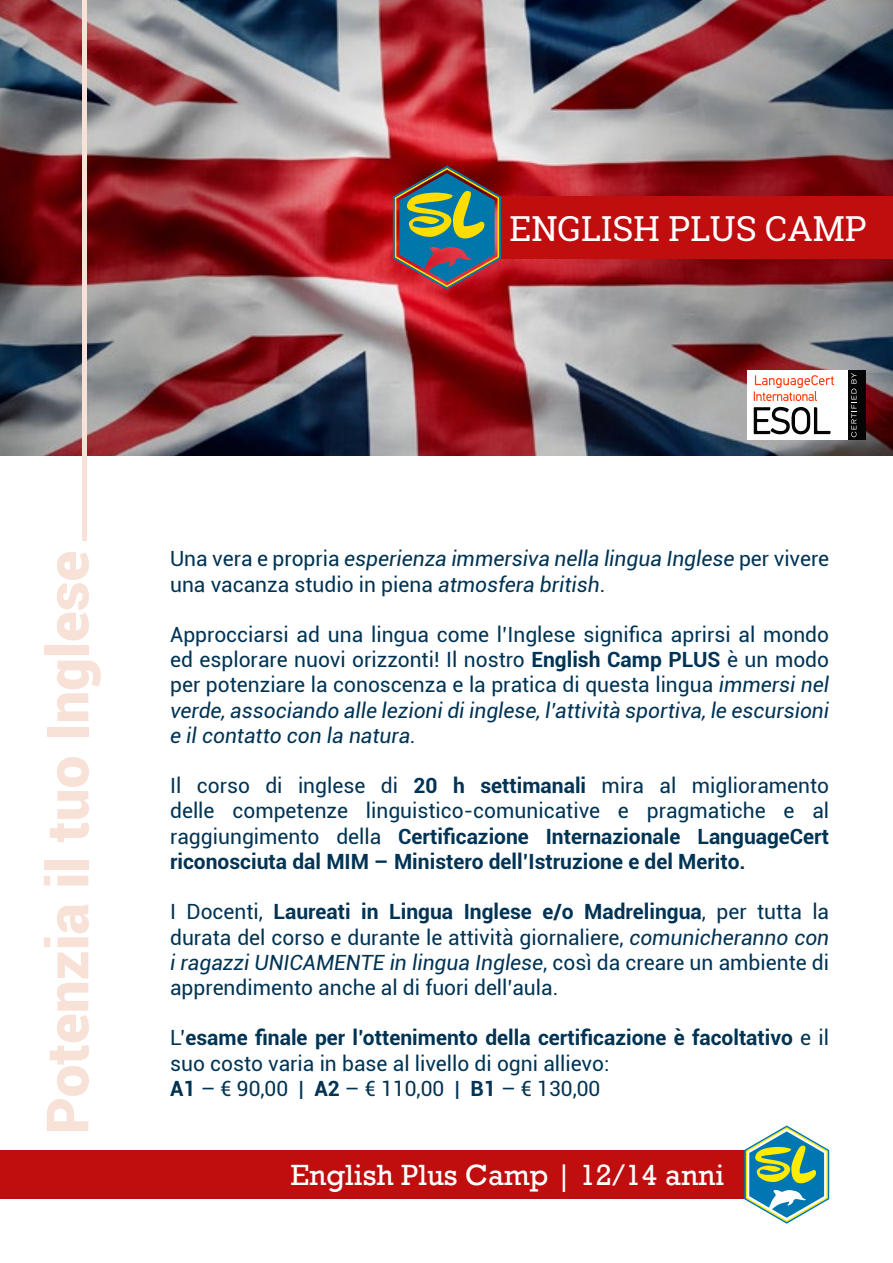
<style>
.page{position:relative;width:893px;height:1263px;background:#fff}
.page>*{position:absolute;margin:0;border:0;box-sizing:border-box;transform-origin:0 0}
.t1{font:900 58.5px "Roboto";color:#f8e1d7}
.t2{font:34.5px "Roboto Slab";color:#fff}
.t3{font:30px "Rockwell";color:#fff}
.t4{font:21px/25.2px "Roboto";color:#003354;text-align:justify}
.t5{font:italic 21px/25.2px "Roboto";color:#003354}
.s1{font-style:normal}
.s2{font-weight:700}
.s3{font-style:italic}
</style>
<div class="page">
<img style="left:0;top:0;width:893px;height:455px">
<div style="left:0;top:1150px;width:747px;height:49px;background:#c00d0e"></div>
<svg style="left:744px;top:1125px;width:85px;height:99px"></svg>
<hr style="left:83px;top:0;width:4px;height:541px;background:#f8e1d7">
<div style="left:499px;top:197px;width:394px;height:62px;background:#c00d0e"></div>
<svg style="left:393px;top:166px;width:108px;height:123px;background:#6d6558"></svg>
<div style="left:747px;top:370px;width:102px;height:69px;background:#fff"></div>
<div style="left:848px;top:370px;width:18px;height:69px;background:#050505"></div>
<svg style="left:754px;top:375px;width:80px;height:60px"></svg>
<svg style="left:851px;top:373px;width:5px;height:64px"></svg>
<h2 class="t2" style="left:509px;top:205px;width:359px">ENGLISH PLUS CAMP</h2>
<h1 class="t1" style="left:26px;top:1134px;width:585px;rotate:-90deg">Potenzia il tuo Inglese</h1>
<p class="t5" style="left:170px;top:546px;width:661px"><span class="s1">Una vera e propria</span> esperienza immersiva nella lingua Inglese <span class="s1">per vivere una vacanza studio in piena</span> atmosfera british<span class="s1">.</span></p>
<p class="t4" style="left:170px;top:621px;width:661px">Approcciarsi ad una lingua come l’Inglese significa aprirsi al mondo ed esplorare nuovi orizzonti! Il nostro <span class="s2">English Camp PLUS</span> è un modo per potenziare la conoscenza e la pratica di questa lingua <span class="s3">immersi nel verde, associando alle lezioni di inglese, l’attività sportiva, le escursioni e il contatto con la natura.</span></p>
<p class="t4" style="left:170px;top:772px;width:661px">Il corso di inglese di <span class="s2">20 h settimanali</span> mira al miglioramento delle competenze linguistico-comunicative e pragmatiche e al raggiungimento della <span class="s2">Certificazione Internazionale LanguageCert riconosciuta dal MIM – Ministero dell’Istruzione e del Merito.</span></p>
<p class="t4" style="left:170px;top:898px;width:661px">I Docenti, <span class="s2">Laureati in Lingua Inglese e/o Madrelingua</span>, per tutta la durata del corso e durante le attività giornaliere, <span class="s3">comunicheranno con i ragazzi UNICAMENTE in lingua Inglese</span>, così da creare un ambiente di apprendimento anche al di fuori dell’aula.</p>
<p class="t4" style="left:170px;top:1024px;width:661px;text-align:left">L’<span class="s2">esame finale per l’ottenimento della certificazione è facoltativo</span> e il suo costo varia in base al livello di ogni allievo:<br><span class="s2">A1</span> – € 90,00 | <span class="s2">A2</span> – € 110,00 | <span class="s2">B1</span> – € 130,00</p>
<h3 class="t3" style="left:290px;top:1157px;width:435px">English Plus Camp | 12/14 anni</h3>
</div>
